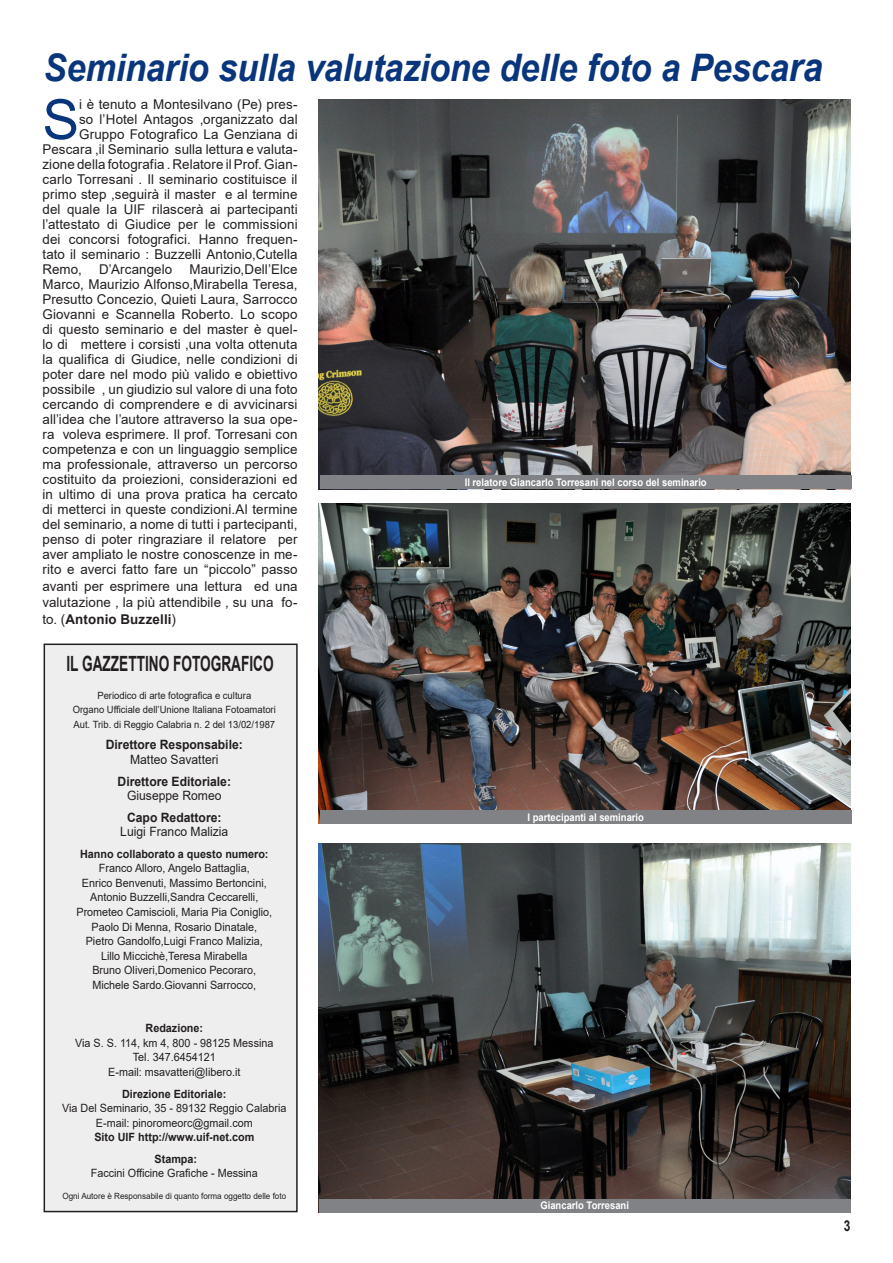
<style>
.page{position:relative;width:893px;height:1263px;background:#fff}
.page>*{position:absolute;margin:0;border:0;box-sizing:border-box;transform-origin:0 0}
.t1{font:55.35px "Arial";color:#08357c}
.t2{font:italic 700 37.95px "Arial";letter-spacing:-.01em;color:#08357c;scale:.91 1}
.t3{font:700 21px "Arial";color:#231f20;scale:.65 1}
.t4{font:700 15px "Arial";color:#231f20;scale:.8 1}
.t5{font:13.5px/15px "Arial";letter-spacing:.005em;color:#231f20;text-align:justify}
.t6{font:700 12.9px "Arial";color:#231f20;scale:.95 1}
.t7{font:12.9px "Arial";color:#231f20;scale:.95 1}
.t8{font:11.4px/14.5px "Arial";color:#231f20;text-align:center;scale:.95 1}
.t9{font:700 11.4px/21.6px "Arial";color:#231f20;text-align:center;scale:.95 1}
.t10{font:700 10.5px "Arial";color:#fff;scale:.9 1}
.t11{font:10.05px/14.5px "Arial";color:#231f20;text-align:center;scale:.95 1}
.t12{font:8.55px "Arial";color:#231f20;scale:.95 1}
.s1{font-size:39.6px}
.s2{font-weight:700}
</style>
<div class="page">
<div style="left:44px;top:643px;width:254px;height:569px;background:#eeeeef;border:2px solid #231f20"></div>
<img style="left:319px;top:99px;width:531px;height:390px">
<img style="left:319px;top:843px;width:531px;height:356px">
<div style="left:319px;top:1199px;width:531px;height:13px;background:#808285"></div>
<img style="left:319px;top:503px;width:531px;height:321px">
<div style="left:320px;top:476px;width:531px;height:13px;background:#808285"></div>
<div style="left:320px;top:810px;width:531px;height:14px;background:#808285"></div>
<h2 class="t2" style="left:44px;top:43px;width:858px">Seminario sulla valutazione delle foto a Pesca<span class="s1">ra</span></h2>
<h1 class="t1" style="left:43px;top:81px;width:38px">S</h1>
<p class="t5" style="left:79px;top:97px;width:220px">i è tenuto a Montesilvano (Pe) pres-</p>
<p class="t5" style="left:79px;top:112px;width:220px">so l’Hotel Antagos ,organizzato dal</p>
<p class="t5" style="left:79px;top:127px;width:220px">Gruppo Fotografico La Genziana di</p>
<p class="t5" style="left:43px;top:142px;width:257px">Pescara ,il Seminario sulla lettura e valuta-</p>
<p class="t5" style="left:43px;top:157px;width:257px">zione della fotografia . Relatore il Prof. Gian-</p>
<p class="t5" style="left:43px;top:172px;width:257px">carlo Torresani . Il seminario costituisce il</p>
<p class="t5" style="left:43px;top:187px;width:257px">primo step ,seguirà il master e al termine</p>
<p class="t5" style="left:43px;top:202px;width:257px">del quale la UIF rilascerà ai partecipanti</p>
<p class="t5" style="left:43px;top:217px;width:257px">l’attestato di Giudice per le commissioni</p>
<p class="t5" style="left:43px;top:232px;width:257px">dei concorsi fotografici. Hanno frequen-</p>
<p class="t5" style="left:43px;top:247px;width:257px">tato il seminario : Buzzelli Antonio,Cutella</p>
<p class="t5" style="left:43px;top:262px;width:41px">Remo,</p>
<p class="t5" style="left:99px;top:262px;width:75px">D’Arcangelo</p>
<p class="t5" style="left:43px;top:262px;width:257px;text-indent:147px">Maurizio,Dell’Elce Marco, Maurizio Alfonso,Mirabella Teresa, Presutto Concezio, Quieti Laura, Sarrocco Giovanni e Scannella Roberto. Lo scopo di questo seminario e del master è quel&shy;lo di mettere i corsisti ,una volta ottenuta la qualifica di Giudice, nelle condizioni di poter dare nel modo più valido e obiettivo possibile , un giudizio sul valore di una foto cercando di comprendere e di avvicinarsi all’idea che l’autore attraverso la sua ope&shy;ra voleva esprimere. Il prof. Torresani con competenza e con un linguaggio semplice ma professionale, attraverso un percorso costituito da proiezioni, considerazioni ed in ultimo di una prova pratica ha cercato di metterci in queste condizioni.Al termine del seminario, a nome di tutti i partecipanti, penso di poter ringraziare il relatore per aver ampliato le nostre conoscenze in me&shy;rito e averci fatto fare un “piccolo” passo</p>
<p class="t5" style="left:43px;top:577px;width:257px;line-height:16.5px">avanti per esprimere una lettura ed una valutazione , la più attendibile , su una fo&shy;to. (<span class="s2">Antonio Buzzelli</span>)</p>
<h3 class="t3" style="left:66px;top:649px;width:320px">IL GAZZETTINO FOTOGRAFICO</h3>
<p class="t11" style="left:73px;top:688px;width:215px">Periodico di arte fotografica e cultura<br>Organo Ufficiale dell’Unione Italiana Fotoamatori<br>Aut. Trib. di Reggio Calabria n. 2 del 13/02/1987</p>
<p class="t6" style="left:106px;top:736px;width:146px">Direttore Responsabile:</p>
<p class="t7" style="left:130px;top:750px;width:95px">Matteo Savatteri</p>
<p class="t6" style="left:118px;top:772px;width:121px">Direttore Editoriale:</p>
<p class="t7" style="left:127px;top:787px;width:101px">Giuseppe Romeo</p>
<p class="t6" style="left:127px;top:808px;width:101px">Capo Redattore:</p>
<p class="t7" style="left:120px;top:823px;width:115px">Luigi Franco Malizia</p>
<p class="t9" style="left:80px;top:843px;width:200px">Hanno collaborato a questo numero:</p>
<p class="t8" style="left:76px;top:861px;width:207px">Franco Alloro, Angelo Battaglia,<br>Enrico Benvenuti, Massimo Bertoncini, Antonio Buzzelli,Sandra Ceccarelli, Prometeo Camiscioli, Maria Pia Coniglio, Paolo Di Menna, Rosario Dinatale, Pietro Gandolfo,Luigi Franco Malizia, Lillo Miccichè,Teresa Mirabella<br>Bruno Oliveri,Domenico Pecoraro, Michele Sardo.Giovanni Sarrocco,</p>
<p class="t9" style="left:146px;top:1018px;width:62px">Redazione:</p>
<p class="t8" style="left:75px;top:1035px;width:210px">Via S. S. 114, km 4, 800 - 98125 Messina<br>Tel. 347.6454121<br>E-mail: msavatteri@libero.it</p>
<p class="t9" style="left:122px;top:1083px;width:111px">Direzione Editoriale:</p>
<p class="t8" style="left:62px;top:1101px;width:238px">Via Del Seminario, 35 - 89132 Reggio Calabria<br>E-mail: pinoromeorc@gmail.com</p>
<p class="t9" style="left:94px;top:1126px;width:170px">Sito UIF http://www.uif-net.com<br>Stampa:</p>
<p class="t8" style="left:91px;top:1166px;width:177px">Faccini Officine Grafiche - Messina</p>
<p class="t12" style="left:62px;top:1190px;width:237px">Ogni Autore è Responsabile di quanto forma oggetto delle foto</p>
<p class="t10" style="left:465px;top:475px;width:270px">Il relatore Giancarlo Torresani nel corso del seminario</p>
<p class="t10" style="left:527px;top:810px;width:131px">I partecipanti al seminario</p>
<p class="t10" style="left:540px;top:1198px;width:100px">Giancarlo Torresani</p>
<p class="t4" style="left:844px;top:1215px;width:10px">3</p>
</div>
